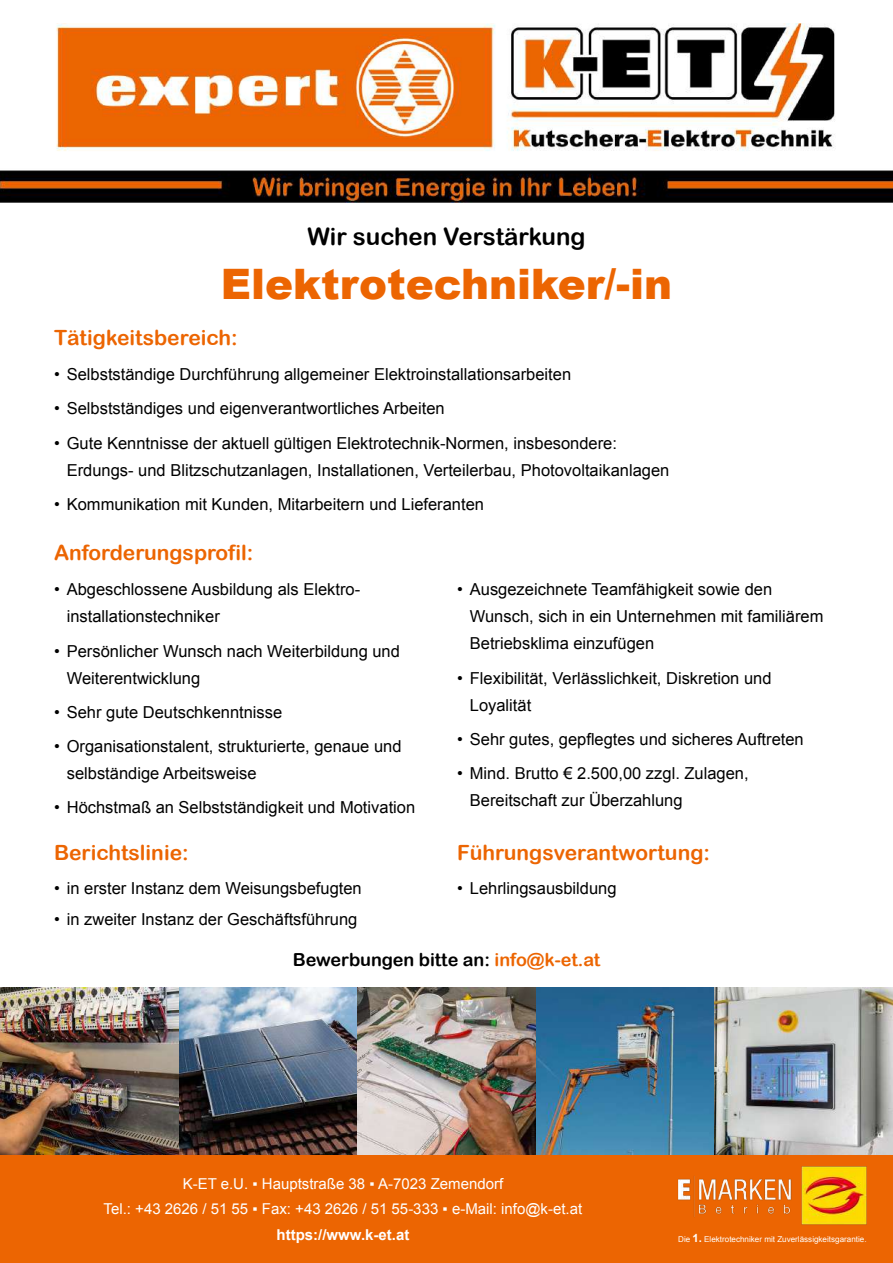
<style>
.page{position:relative;width:893px;height:1263px;background:#fff}
.page>*{position:absolute;margin:0;border:0;box-sizing:border-box;transform-origin:0 0}
.t1{font:900 42px "Arial";color:#ec6502}
.t2{font:24px "Arial Rounded MT Bold";color:#000}
.t3{font:21px "Arial Rounded MT Bold";color:#ec6502}
.t4{font:18px "Arial Rounded MT Bold";color:#000}
.t5{font:16.5px/27px "Arial";color:#000}
.t6{font:15px/25.5px "Arial";color:#fff;text-align:center}
.t7{font:700 15px "Arial";color:#fff}
.t8{font:8.1px "Arial";color:#fff}
.s1{color:#ec6502}
.s2{font-weight:700;font-size:11.25px}
</style>
<div class="page">
<img style="left:0;top:23px;width:893px;height:179px">
<div style="left:0;top:1154px;width:893px;height:109px;background:#ec6502"></div>
<img style="left:0;top:987px;width:893px;height:167px">
<img style="left:678px;top:1166px;width:189px;height:59px">
<h2 class="t2" style="left:307px;top:223px;width:280px">Wir suchen Verstärkung</h2>
<h1 class="t1" style="left:221px;top:254px;width:453px">Elektrotechniker/-in</h1>
<p class="t3" style="left:54px;top:325px;width:185px">Tätigkeitsbereich:</p>
<p class="t5" style="left:54px;top:361px;width:519px">• Selbstständige Durchführung allgemeiner Elektroinstallationsarbeiten</p>
<p class="t5" style="left:54px;top:395px;width:392px">• Selbstständiges und eigenverantwortliches Arbeiten</p>
<p class="t5" style="left:67px;top:430px;width:604px;text-indent:-13px">• Gute Kenntnisse der aktuell gültigen Elektrotechnik-Normen, insbesondere:<br>Erdungs- und Blitzschutzanlagen, Installationen, Verteilerbau, Photovoltaikanlagen</p>
<p class="t5" style="left:54px;top:491px;width:432px">• Kommunikation mit Kunden, Mitarbeitern und Lieferanten</p>
<p class="t3" style="left:54px;top:540px;width:201px">Anforderungsprofil:</p>
<p class="t5" style="left:67px;top:576px;width:295px;text-indent:-13px">• Abgeschlossene Ausbildung als Elektro&shy;installationstechniker</p>
<p class="t5" style="left:67px;top:638px;width:335px;text-indent:-13px">• Persönlicher Wunsch nach Weiterbildung und<br>Weiterentwicklung</p>
<p class="t5" style="left:54px;top:699px;width:230px">• Sehr gute Deutschkenntnisse</p>
<p class="t5" style="left:67px;top:733px;width:336px;text-indent:-13px">• Organisationstalent, strukturierte, genaue und selbständige Arbeitsweise</p>
<p class="t5" style="left:54px;top:794px;width:363px">• Höchstmaß an Selbstständigkeit und Motivation</p>
<p class="t5" style="left:470px;top:576px;width:355px;text-indent:-13px">• Ausgezeichnete Teamfähigkeit sowie den<br>Wunsch, sich in ein Unternehmen mit familiärem<br>Betriebsklima einzufügen</p>
<p class="t5" style="left:470px;top:664px;width:303px;text-indent:-13px">• Flexibilität, Verlässlichkeit, Diskretion und<br>Loyalität</p>
<p class="t5" style="left:457px;top:726px;width:348px">• Sehr gutes, gepflegtes und sicheres Auftreten</p>
<p class="t5" style="left:470px;top:760px;width:280px;text-indent:-13px">• Mind. Brutto € 2.500,00 zzgl. Zulagen,<br>Bereitschaft zur Überzahlung</p>
<p class="t3" style="left:54px;top:840px;width:136px">Berichtslinie:</p>
<p class="t3" style="left:457px;top:840px;width:254px">Führungsverantwortung:</p>
<p class="t5" style="left:54px;top:874px;width:309px">• in erster Instanz dem Weisungsbefugten</p>
<p class="t5" style="left:54px;top:906px;width:305px">• in zweiter Instanz der Geschäftsführung</p>
<p class="t5" style="left:457px;top:874px;width:161px">• Lehrlingsausbildung</p>
<p class="t4" style="left:293px;top:949px;width:309px">Bewerbungen bitte an: <span class="s1">info@k-et.at</span></p>
<p class="t6" style="left:104px;top:1171px;width:480px">K-ET e.U. ▪ Hauptstraße 38 ▪ A-7023 Zemendorf<br>Tel.: +43 2626 / 51 55 ▪ Fax: +43 2626 / 51 55-333 ▪ e-Mail: info@k-et.at</p>
<p class="t7" style="left:277px;top:1224px;width:134px">https://www.k-et.at</p>
<p class="t8" style="left:678px;top:1233px;width:190px">Die <span class="s2">1.</span> Elektrotechniker mit Zuverlässigkeitsgarantie.</p>
</div>
